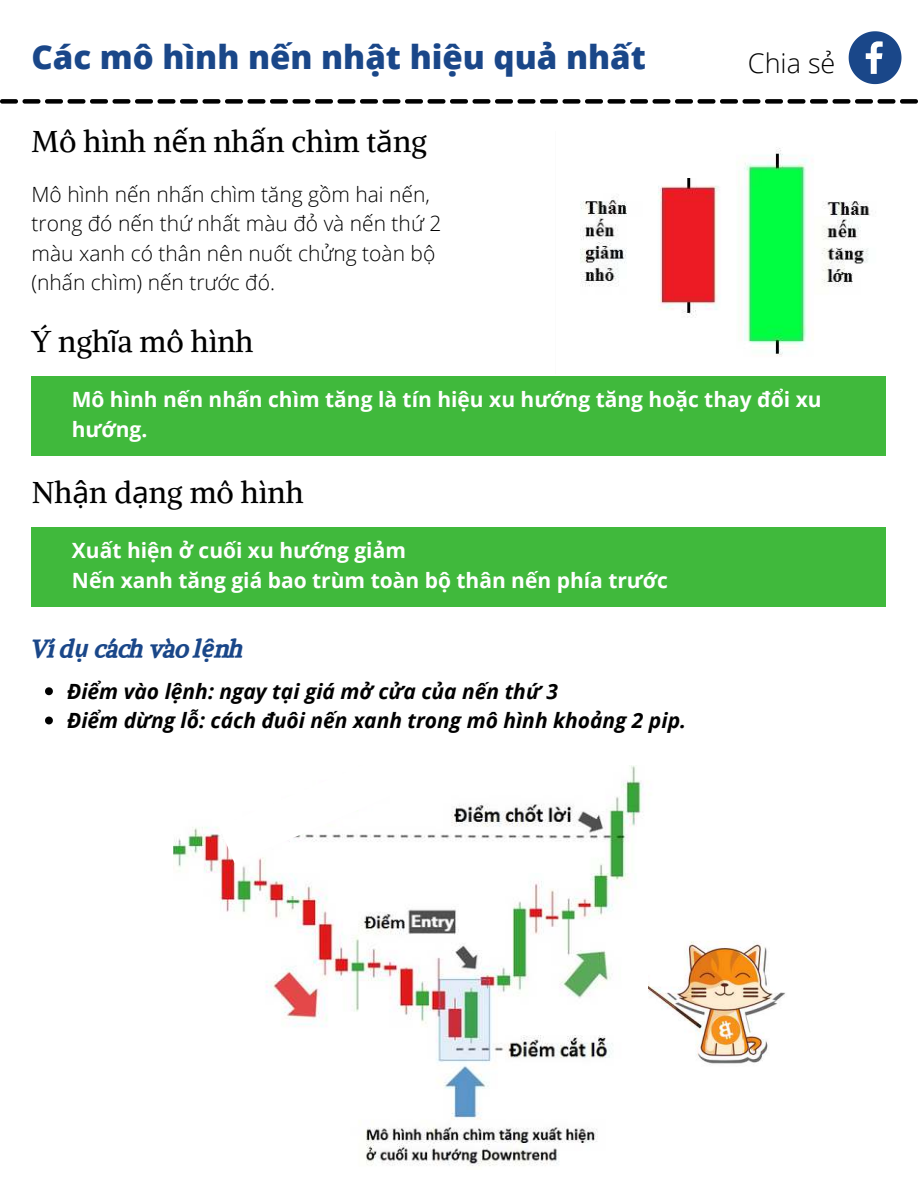
<style>
.page{position:relative;width:918px;height:1188px;background:#fff}
.page>*{position:absolute;margin:0;border:0;box-sizing:border-box;transform-origin:0 0}
.t1{font:800 33px "Open Sans";color:#1a4789}
.t2{font:30px "Alike";color:#000}
.t3{font:300 27px "Open Sans";color:#000}
.t4{font:24px "CA Generated";color:#1a4789}
.t5{font:700 21px/29.2px "Open Sans";color:#fff}
.t6{font:300 21px/29.2px "Open Sans";color:#000}
.t7{font:italic 700 21px/29.2px "Open Sans";color:#000}
.s1{font-family:"Noto Sans"}
.s2{font-family:"Noto Sans";font-weight:700;font-style:italic}
</style>
<div class="page">
<svg style="left:0;top:99px;width:918px;height:5px"></svg>
<svg style="left:849px;top:31px;width:52px;height:53px"></svg>
<img style="left:580px;top:147px;width:290px;height:210px">
<div style="left:826px;top:314px;width:60px;height:60px;background:#fff"></div>
<div style="left:32px;top:376px;width:854px;height:79px;background:#40b93c"></div>
<div style="left:32px;top:527px;width:854px;height:79px;background:#40b93c"></div>
<img style="left:174px;top:766px;width:475px;height:400px">
<svg style="left:219px;top:766px;width:201px;height:97px"></svg>
<svg style="left:45px;top:687px;width:8px;height:8px"></svg>
<svg style="left:45px;top:717px;width:8px;height:7px"></svg>
<img style="left:649px;top:941px;width:136px;height:124px">
<h1 class="t1" style="left:32px;top:32px;width:616px">Các mô hình nến nhật hiệu quả nhất</h1>
<p class="t3" style="left:748px;top:45px;width:89px">Chia sẻ</p>
<h2 class="t2" style="left:32px;top:122px;width:397px">Mô hình n<span class="s1">ế</span>n nh<span class="s1">ấ</span>n chìm t<span class="s1">ă</span>ng</h2>
<p class="t6" style="left:32px;top:179px;width:411px">Mô hình nến nhấn chìm tăng gồm hai nến, trong đó nến thứ nhất màu đỏ và nến thứ 2 màu xanh có thân nên nuốt chửng toàn bộ (nhấn chìm) nến trước đó.</p>
<h2 class="t2" style="left:32px;top:323px;width:224px">Ý ngh<span class="s1">ĩ</span>a mô hình</h2>
<p class="t5" style="left:72px;top:385px;width:751px">Mô hình nến nhấn chìm tăng là tín hiệu xu hướng tăng hoặc thay đổi xu hướng.</p>
<h2 class="t2" style="left:32px;top:474px;width:273px">Nh<span class="s1">ậ</span>n d<span class="s1">ạ</span>ng mô hình</h2>
<p class="t5" style="left:72px;top:536px;width:598px">Xuất hiện ở cuối xu hướng giảm<br>Nến xanh tăng giá bao trùm toàn bộ thân nến phía trước</p>
<p class="t4" style="left:32px;top:633px;width:214px">Ví d<span class="s2">ụ</span> cách vào l<span class="s2">ệ</span>nh</p>
<p class="t7" style="left:67px;top:676px;width:620px">Điểm vào lệnh: ngay tại giá mở cửa của nến thứ 3<br>Điểm dừng lỗ: cách đuôi nến xanh trong mô hình khoảng 2 pip.</p>
</div>
